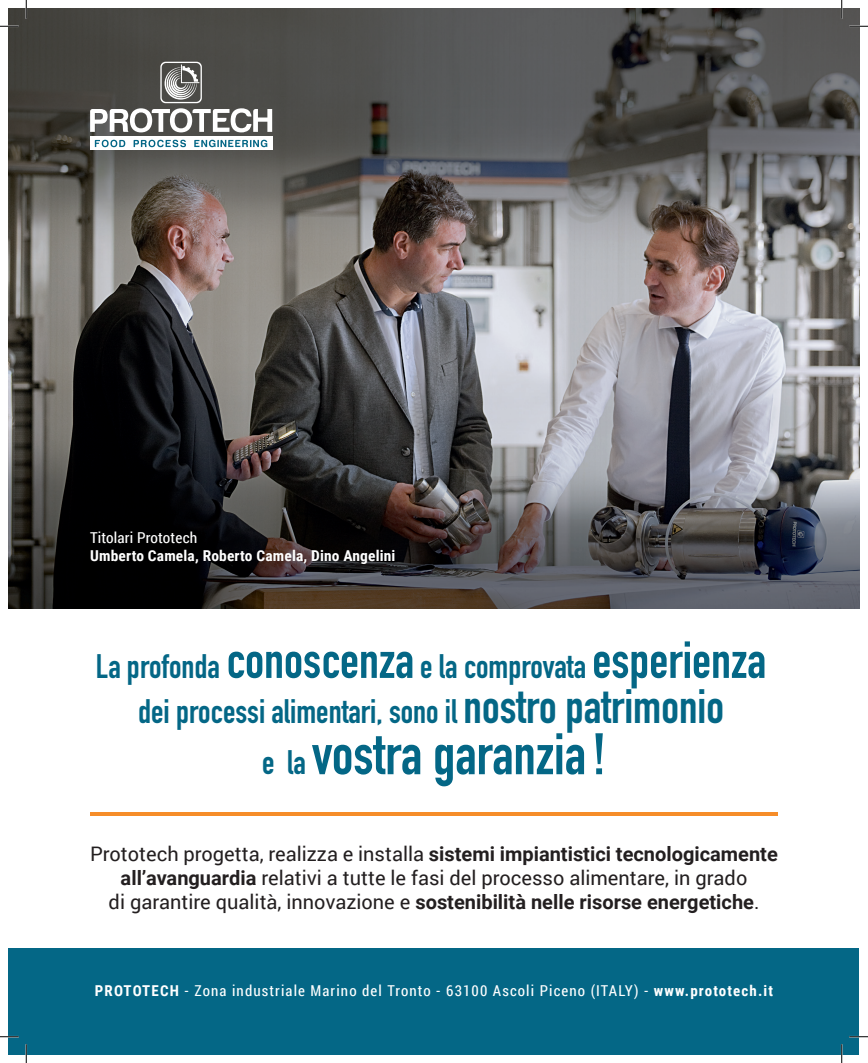
<style>
.page{position:relative;width:868px;height:1063px;background:#fff}
.page>*{position:absolute;margin:0;border:0;box-sizing:border-box;transform-origin:0 0}
.t1{font:700 57.5px "DIN Condensed";color:#046786}
.t2{font:700 33.5px/45px "DIN Condensed";color:#046786;text-align:center}
.t3{font:20px/24px "Roboto";color:#231f20;text-align:center}
.t4{font:15px "Roboto Condensed";letter-spacing:.075em;color:#fff}
.t5{font:700 15px "Roboto Condensed";letter-spacing:.01em;color:#fff}
.t6{font:15px "Roboto Condensed";letter-spacing:.01em;color:#fff}
.s1{font-size:51.25px}
.s2{font-size:47.5px}
.s3{font-size:33.5px}
.s4{font-weight:700}
</style>
<div class="page">
<div style="left:9px;top:948px;width:850px;height:106px;background:#046786"></div>
<img style="left:9px;top:9px;width:850px;height:599px">
<div style="left:90px;top:136px;width:182px;height:14px;background:#fff"></div>
<svg style="left:95px;top:140px;width:30px;height:7px"></svg>
<svg style="left:134px;top:140px;width:52px;height:7px"></svg>
<svg style="left:194px;top:140px;width:73px;height:7px"></svg>
<svg style="left:90px;top:62px;width:182px;height:70px"></svg>
<hr style="left:90px;top:812px;width:687px;height:4px;background:#f68d29">
<svg style="left:0;top:25px;width:19px;height:2px"></svg>
<svg style="left:849px;top:25px;width:18px;height:2px"></svg>
<svg style="left:0;top:1035px;width:19px;height:2px"></svg>
<svg style="left:849px;top:1035px;width:18px;height:2px"></svg>
<svg style="left:25px;top:0;width:2px;height:19px"></svg>
<svg style="left:25px;top:1044px;width:2px;height:18px"></svg>
<svg style="left:840px;top:0;width:2px;height:19px"></svg>
<svg style="left:840px;top:1044px;width:2px;height:18px"></svg>
<p class="t6" style="left:90px;top:526px;width:109px">Titolari Prototech</p>
<p class="t5" style="left:90px;top:544px;width:307px">Umberto Camela, Roberto Camela, Dino Angelini</p>
<h2 class="t2" style="left:96px;top:643px;width:671px">La profonda <span class="s1">conoscenza</span> e la comprovata <span class="s1">esperienza </span>dei processi alimentari, sono il <span class="s2">nostro patrimonio</span></h2>
<h1 class="t1" style="left:262px;top:715px;width:345px"><span class="s3">e la</span> vostra garanzia!</h1>
<p class="t3" style="left:90px;top:841px;width:689px">Prototech progetta, realizza e installa <span class="s4">sistemi impiantistici tecnologicamente all’avanguardia</span> relativi a tutte le fasi del processo alimentare, in grado<br>di garantire qualità, innovazione e <span class="s4">sostenibilità nelle risorse energetiche</span>.</p>
<p class="t4" style="left:95px;top:979px;width:679px"><span class="s4">PROTOTECH</span> - Zona industriale Marino del Tronto - 63100 Ascoli Piceno (ITALY) - <span class="s4">www.prototech.it</span></p>
</div>
